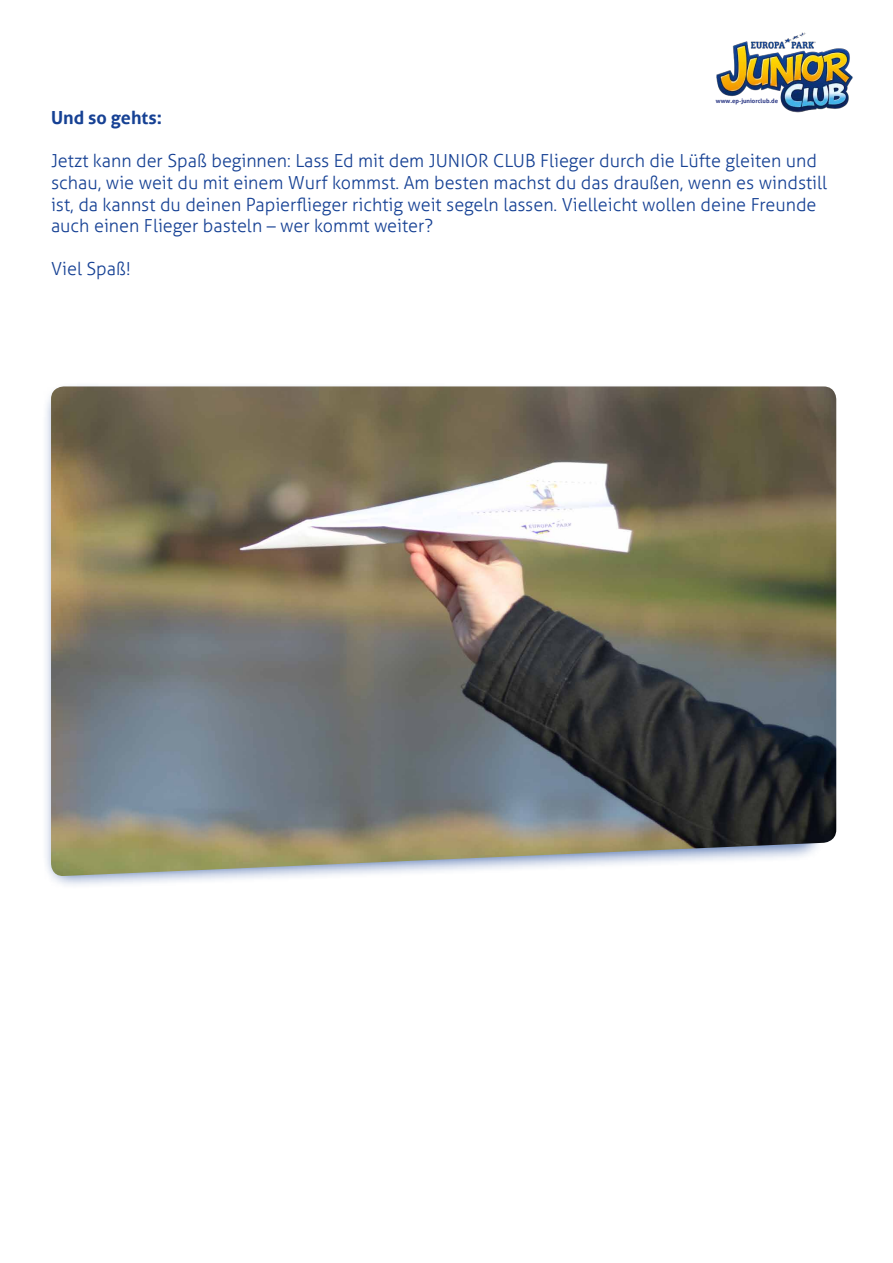
<style>
.page{position:relative;width:893px;height:1263px;background:#fff}
.page>*{position:absolute;margin:0;border:0;box-sizing:border-box;transform-origin:0 0}
.t1{font:300 18px/21.6px "Aller";color:#164194}
.t2{font:700 18px "Aller";color:#164194}
.t3{font:700 6px "Aller";color:#283583}
</style>
<div class="page">
<img style="left:716px;top:32px;width:137px;height:81px">
<div style="left:42px;top:381px;width:784px;height:508px;background:#164194;opacity:.75"></div>
<img style="left:51px;top:386px;width:785px;height:490px">
<p class="t3" style="left:716px;top:97px;width:64px">www.ep-juniorclub.de</p>
<p class="t2" style="left:51px;top:107px;width:112px">Und so gehts:</p>
<p class="t1" style="left:51px;top:150px;width:778px">Jetzt kann der Spaß beginnen: Lass Ed mit dem JUNIOR CLUB Flieger durch die Lüfte gleiten und schau, wie weit du mit einem Wurf kommst. Am besten machst du das draußen, wenn es windstill ist, da kannst du deinen Papierflieger richtig weit segeln lassen. Vielleicht wollen deine Freunde auch einen Flieger basteln – wer kommt weiter?</p>
<p class="t1" style="left:51px;top:258px;width:82px">Viel Spaß!</p>
</div>
